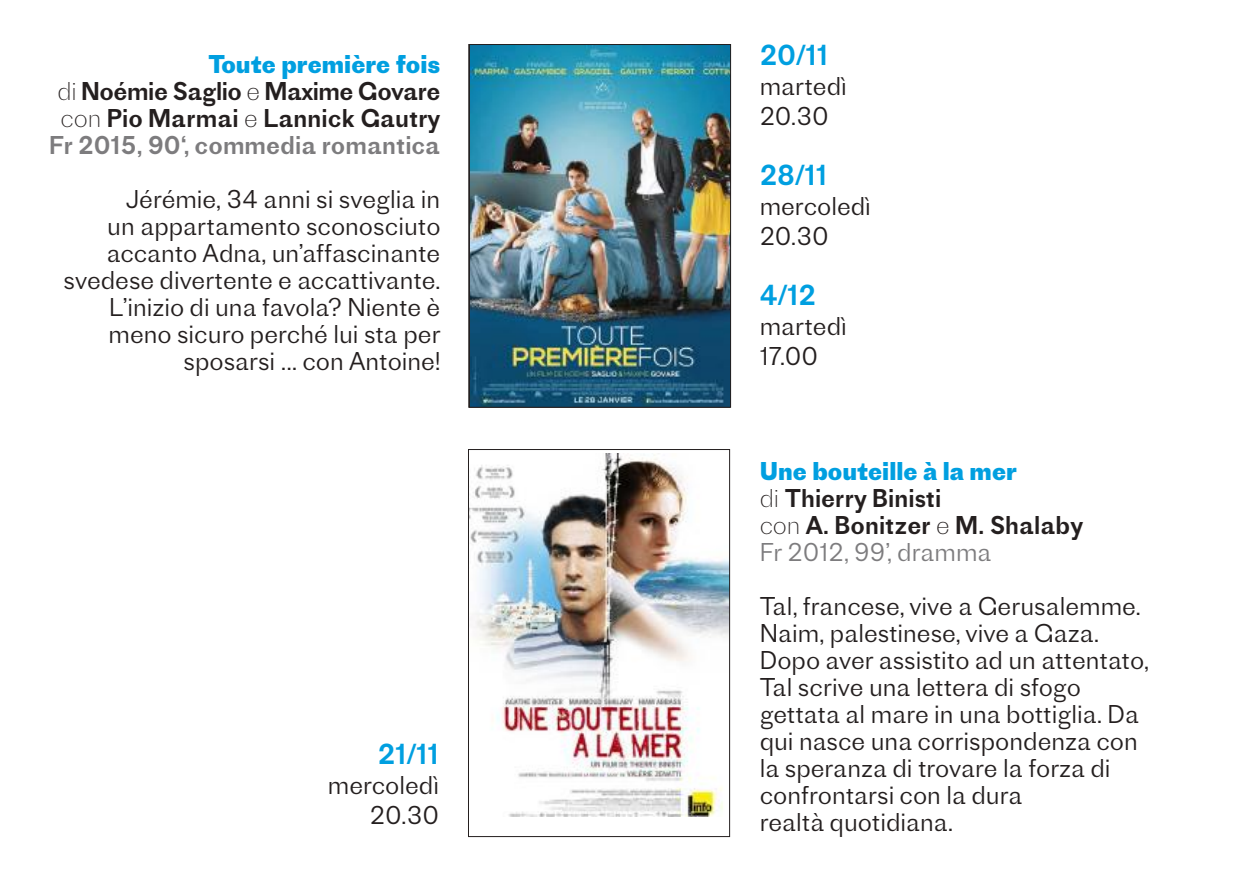
<style>
.page{position:relative;width:1259px;height:893px;background:#fff}
.page>*{position:absolute;margin:0;border:0;box-sizing:border-box;transform-origin:0 0}
.t1{font:27px "Proto Grotesk";color:#009fe0}
.t2{font:300 24px/27px "Proto Grotesk";color:#241f1f}
.t3{font:24px/27px "Proto Grotesk";color:#241f1f;text-align:right}
.s1{font-weight:700;color:#009fe0}
.s2{font-weight:200}
.s3{color:#7d7c7e}
.s4{font-weight:300;color:#7d7c7e}
</style>
<div class="page">
<img style="left:471px;top:46px;width:258px;height:360px">
<div style="left:469px;top:44px;width:262px;height:364px;border:1px solid #241f1f"></div>
<img style="left:470px;top:454px;width:258px;height:362px">
<div style="left:468px;top:449px;width:262px;height:388px;border:1px solid #241f1f"></div>
<p class="t3" style="left:49px;top:50px;width:393px"><span class="s1">Toute première fois<br></span><span class="s2">di</span> Noémie Saglio <span class="s2">e</span> Maxime Govare <span class="s2">con</span> Pio Marmai <span class="s2">e</span> Lannick Gautry<br><span class="s3">Fr 2015, 90‘, commedia romantica</span></p>
<p class="t2" style="left:64px;top:185px;width:379px;text-align:right">Jérémie, 34 anni si sveglia in<br>un appartamento sconosciuto accanto Adna, un’affascinante svedese divertente e accattivante.<br>L’inizio di una favola? Niente è meno sicuro perché lui sta per sposarsi ... con Antoine!</p>
<p class="t1" style="left:378px;top:735px;width:63px">21/11</p>
<p class="t2" style="left:328px;top:770px;width:113px;line-height:30px;text-align:right">mercoledì<br>20.30</p>
<p class="t1" style="left:759px;top:36px;width:70px">20/11</p>
<p class="t2" style="left:759px;top:70px;width:89px;line-height:30px">martedì<br>20.30</p>
<p class="t1" style="left:759px;top:156px;width:69px">28/11</p>
<p class="t2" style="left:759px;top:190px;width:113px;line-height:30px">mercoledì<br>20.30</p>
<p class="t1" style="left:759px;top:276px;width:58px">4/12</p>
<p class="t2" style="left:759px;top:310px;width:89px;line-height:30px">martedì<br>17.00</p>
<p class="t3" style="left:759px;top:457px;width:325px;text-align:left"><span class="s1">Une bouteille à la mer<br></span><span class="s2">di</span> Thierry Binisti<br><span class="s2">con</span> A. Bonitzer <span class="s2">e</span> M. Shalaby<br><span class="s4">Fr 2012, 99’, dramma</span></p>
<p class="t2" style="left:759px;top:592px;width:391px">Tal, francese, vive a Gerusalemme.<br>Naim, palestinese, vive a Gaza.<br>Dopo aver assistito ad un attentato,<br>Tal scrive una lettera di sfogo gettata al mare in una bottiglia. Da qui nasce una corrispondenza con la speranza di trovare la forza di confrontarsi con la dura<br>realtà quotidiana.</p>
</div>
